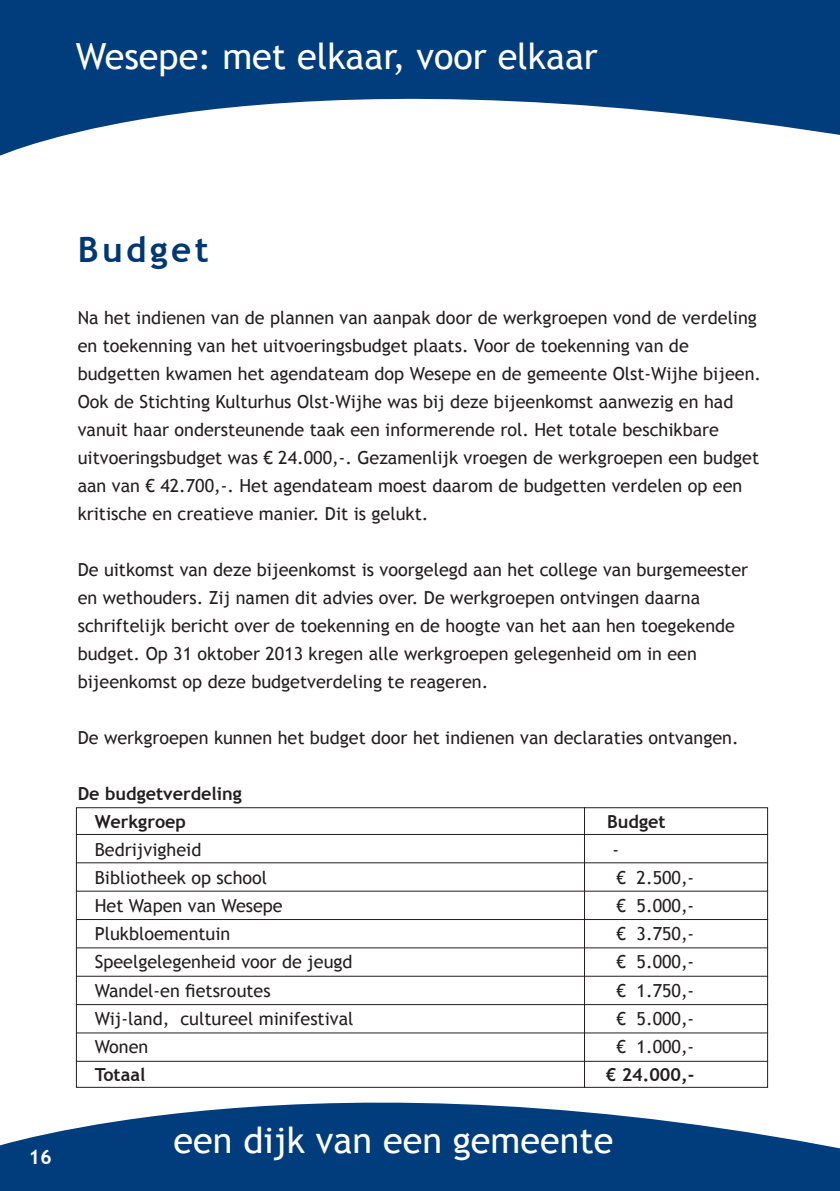
<style>
.page{position:relative;width:840px;height:1191px;background:#fff}
.page>*{position:absolute;margin:0;border:0;box-sizing:border-box;transform-origin:0 0}
.t1{font:36px "Trebuchet MS";color:#fff}
.t2{font:700 35px "Trebuchet MS";letter-spacing:.1em;color:#013775}
.t3{font:700 20px "Trebuchet MS";color:#fff}
.t4{font:18px/28px "Trebuchet MS";color:#231f20}
.t5{font:700 18px/28px "Trebuchet MS";color:#231f20}
</style>
<div class="page">
<svg style="left:75px;top:1079px;width:694px;height:37px"></svg>
<div style="left:0;top:0;width:839px;height:43px;background:#013d7d"></div>
<svg style="left:0;top:43px;width:839px;height:113px;fill:#013d7d"></svg>
<svg style="left:0;top:1116px;width:839px;height:75px;background:#154c87"></svg>
<hr style="left:76px;top:834px;width:691px;height:1px;background:#231f20">
<hr style="left:76px;top:862px;width:691px;height:1px;background:#231f20">
<hr style="left:76px;top:890px;width:691px;height:1px;background:#231f20">
<hr style="left:76px;top:919px;width:691px;height:1px;background:#231f20">
<hr style="left:76px;top:947px;width:691px;height:1px;background:#231f20">
<hr style="left:76px;top:976px;width:691px;height:1px;background:#231f20">
<hr style="left:76px;top:1004px;width:691px;height:1px;background:#231f20">
<hr style="left:76px;top:1032px;width:691px;height:1px;background:#231f20">
<hr style="left:76px;top:1061px;width:691px;height:1px;background:#231f20">
<hr style="left:584px;top:807px;width:1px;height:280px;background:#231f20">
<h1 class="t1" style="left:76px;top:35px;width:523px">Wesepe: met elkaar, voor elkaar</h1>
<p class="t3" style="left:28px;top:1144px;width:25px">16</p>
<h2 class="t2" style="left:78px;top:227px;width:132px">Budget</h2>
<p class="t4" style="left:78px;top:304px;width:682px">Na het indienen van de plannen van aanpak door de werkgroepen vond de verdeling en toekenning van het uitvoeringsbudget plaats. Voor de toekenning van de budgetten kwamen het agendateam dop Wesepe en de gemeente Olst-Wijhe bijeen.<br>Ook de Stichting Kulturhus Olst-Wijhe was bij deze bijeenkomst aanwezig en had vanuit haar ondersteunende taak een informerende rol. Het totale beschikbare uitvoeringsbudget was € 24. 000,-. Gezamenlijk vroegen de werkgroepen een budget aan van € 42. 700,-. Het agendateam moest daarom de budgetten verdelen op een kritische en creatieve manier. Dit is gelukt.</p>
<p class="t4" style="left:78px;top:556px;width:671px">De uitkomst van deze bijeenkomst is voorgelegd aan het college van burgemeester en wethouders. Zij namen dit advies over. De werkgroepen ontvingen daarna schriftelijk bericht over de toekenning en de hoogte van het aan hen toegekende budget. Op 31 oktober 2013 kregen alle werkgroepen gelegenheid om in een bijeenkomst op deze budgetverdeling te reageren.</p>
<p class="t4" style="left:78px;top:724px;width:658px">De werkgroepen kunnen het budget door het indienen van declaraties ontvangen.</p>
<p class="t5" style="left:95px;top:780px;width:149px;text-indent:-17px">De budgetverdeling<br>Werkgroep</p>
<p class="t5" style="left:606px;top:808px;width:60px">Budget</p>
<p class="t4" style="left:95px;top:836px;width:108px">Bedrijvigheid</p>
<p class="t4" style="left:612px;top:836px;width:8px">-</p>
<p class="t4" style="left:95px;top:864px;width:174px">Bibliotheek op school</p>
<p class="t4" style="left:616px;top:864px;width:79px">€ 2. 500,-</p>
<p class="t4" style="left:95px;top:892px;width:189px">Het Wapen van Wesepe</p>
<p class="t4" style="left:616px;top:892px;width:79px">€ 5.000,-</p>
<p class="t4" style="left:95px;top:920px;width:137px">Plukbloementuin</p>
<p class="t4" style="left:616px;top:920px;width:79px">€ 3.750,-</p>
<p class="t4" style="left:95px;top:948px;width:259px">Speelgelegenheid voor de jeugd</p>
<p class="t4" style="left:616px;top:948px;width:79px">€ 5.000,-</p>
<p class="t4" style="left:95px;top:976px;width:177px">Wandel-en fietsroutes</p>
<p class="t4" style="left:616px;top:976px;width:79px">€ 1.750,-</p>
<p class="t4" style="left:95px;top:1004px;width:260px">Wij-land, cultureel minifestival</p>
<p class="t4" style="left:616px;top:1004px;width:79px">€ 5.000,-</p>
<p class="t4" style="left:95px;top:1032px;width:55px">Wonen</p>
<p class="t4" style="left:616px;top:1032px;width:79px">€ 1.000,-</p>
<p class="t5" style="left:95px;top:1060px;width:52px">Totaal</p>
<p class="t5" style="left:605px;top:1060px;width:90px">€ 24.000,-</p>
<h1 class="t1" style="left:173px;top:1119px;width:441px">een dijk van een gemeente</h1>
</div>
